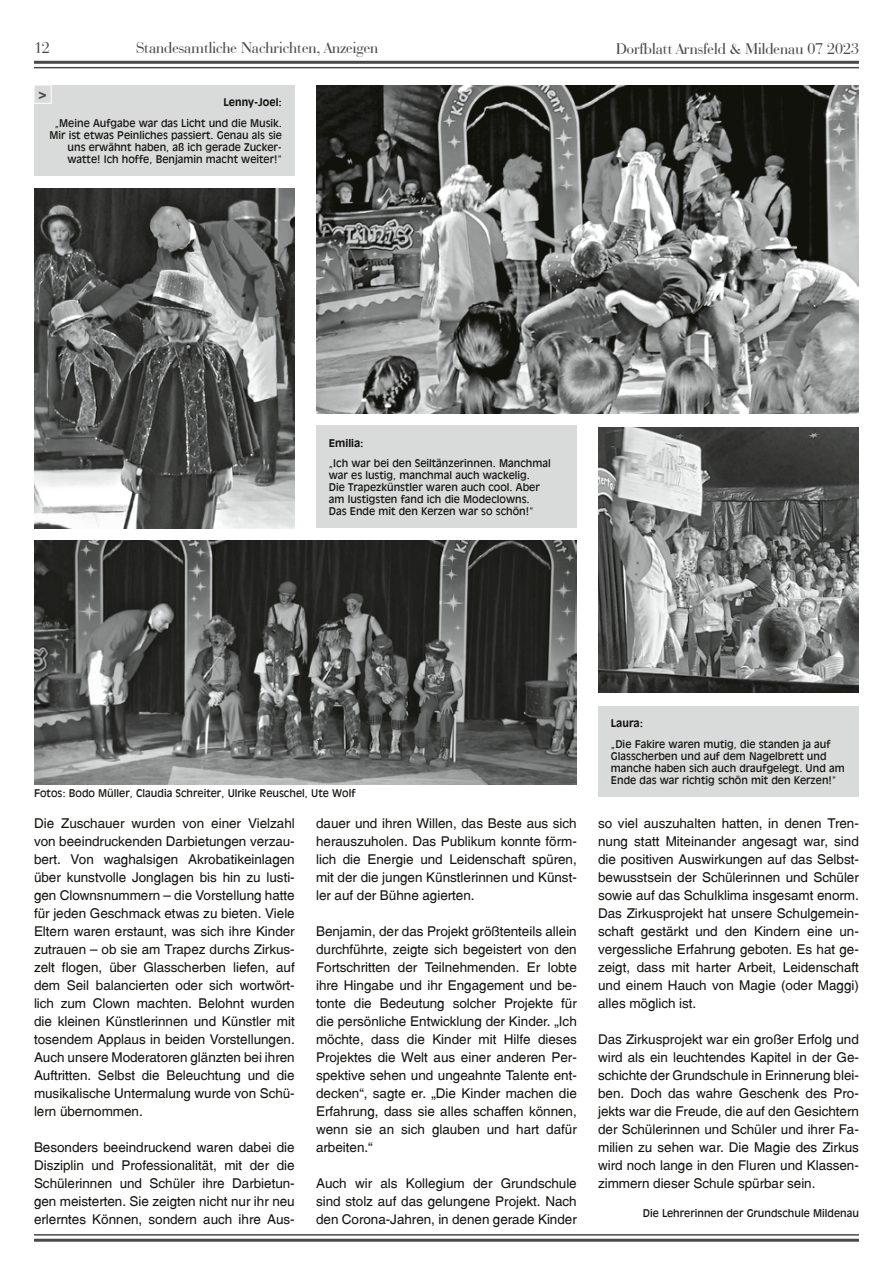
<style>
.page{position:relative;width:893px;height:1263px;background:#fff}
.page>*{position:absolute;margin:0;border:0;box-sizing:border-box;transform-origin:0 0}
.t1{font:16.5px "Bauer Bodoni BT";color:#484a48}
.t2{font:13.5px/18px "Switzerland Plain";letter-spacing:-.005em;color:#12120d;text-align:justify}
.t3{font:12.3px "Incised 901 BT Nord";color:#484a48}
.t4{font:10.5px/12px "Incised 901 BT";color:#12120d}
.t5{font:700 10.5px "Incised 901 BT";color:#12120d}
</style>
<div class="page">
<hr style="left:34px;top:1239px;width:825px;height:3px;background:#484a48">
<hr style="left:34px;top:61px;width:825px;height:3px;background:#484a48">
<hr style="left:34px;top:1234px;width:825px;height:1px;background:#484a48">
<hr style="left:34px;top:67px;width:825px;height:1px;background:#484a48">
<div style="left:34px;top:85px;width:261px;height:90px;background:#d9dada"></div>
<div style="left:316px;top:426px;width:261px;height:102px;background:#d9dada"></div>
<div style="left:598px;top:706px;width:261px;height:91px;background:#d9dada"></div>
<img style="left:598px;top:427px;width:261px;height:266px">
<img style="left:34px;top:188px;width:261px;height:340px">
<img style="left:316px;top:85px;width:543px;height:329px">
<div style="left:34px;top:85px;width:18px;height:19px;border:1px solid #fff"></div>
<img style="left:34px;top:540px;width:543px;height:244px">
<p class="t1" style="left:34px;top:38px;width:17px">12</p>
<p class="t1" style="left:136px;top:38px;width:244px">Standesamtliche Nachrichten, Anzeigen</p>
<p class="t1" style="left:616px;top:39px;width:244px">Dorfblatt Arnsfeld &amp; Mildenau 07 2023</p>
<p class="t3" style="left:37px;top:87px;width:12px">&gt;</p>
<p class="t5" style="left:224px;top:96px;width:60px">Lenny-Joel:</p>
<p class="t4" style="left:49px;top:117px;width:234px;text-align:right">„Meine Aufgabe war das Licht und die Musik.<br>Mir ist etwas Peinliches passiert. Genau als sie uns erwähnt haben, aß ich gerade Zucker&shy;watte! Ich hoffe, Benjamin macht weiter!“</p>
<p class="t5" style="left:329px;top:437px;width:36px">Emilia:</p>
<p class="t4" style="left:329px;top:458px;width:224px">„Ich war bei den Seiltänzerinnen. Manchmal war es lustig, manchmal auch wackelig.<br>Die Trapezkünstler waren auch cool. Aber am lustigsten fand ich die Modeclowns.<br>Das Ende mit den Kerzen war so schön!“</p>
<p class="t4" style="left:34px;top:787px;width:323px">Fotos: Bodo Müller, Claudia Schreiter, Ulrike Reuschel, Ute Wolf</p>
<p class="t2" style="left:34px;top:814px;width:262px">Die Zuschauer wurden von einer Vielzahl von beeindruckenden Darbietungen verzau&shy;bert. Von waghalsigen Akrobatikeinlagen über kunstvolle Jonglagen bis hin zu lusti&shy;gen Clownsnummern – die Vorstellung hatte für jeden Geschmack etwas zu bieten. Viele Eltern waren erstaunt, was sich ihre Kinder zutrauen – ob sie am Trapez durchs Zirkus&shy;zelt flogen, über Glasscherben liefen, auf dem Seil balancierten oder sich wortwört&shy;lich zum Clown machten. Belohnt wurden die kleinen Künstlerinnen und Künstler mit tosendem Applaus in beiden Vorstellungen.<br>Auch unsere Moderatoren glänzten bei ihren Auftritten. Selbst die Beleuchtung und die musikalische Untermalung wurde von Schü&shy;lern übernommen.</p>
<p class="t2" style="left:34px;top:1138px;width:262px">Besonders beeindruckend waren dabei die Disziplin und Professionalität, mit der die Schülerinnen und Schüler ihre Darbietun&shy;gen meisterten. Sie zeigten nicht nur ihr neu erlerntes Können, sondern auch ihre Aus-</p>
<p class="t2" style="left:316px;top:814px;width:262px">dauer und ihren Willen, das Beste aus sich herauszuholen. Das Publikum konnte förm&shy;lich die Energie und Leidenschaft spüren, mit der die jungen Künstlerinnen und Künst&shy;ler auf der Bühne agierten.</p>
<p class="t2" style="left:316px;top:922px;width:262px">Benjamin, der das Projekt größtenteils allein durchführte, zeigte sich begeistert von den Fortschritten der Teilnehmenden. Er lobte ihre Hingabe und ihr Engagement und be&shy;tonte die Bedeutung solcher Projekte für die persönliche Entwicklung der Kinder. „Ich möchte, dass die Kinder mit Hilfe dieses Projektes die Welt aus einer anderen Per&shy;spektive sehen und ungeahnte Talente ent&shy;decken“, sagte er. „Die Kinder machen die Erfahrung, dass sie alles schaffen können, wenn sie an sich glauben und hart dafür arbeiten.“</p>
<p class="t2" style="left:316px;top:1174px;width:262px">Auch wir als Kollegium der Grundschule sind stolz auf das gelungene Projekt. Nach den Corona-Jahren, in denen gerade Kinder</p>
<p class="t5" style="left:611px;top:717px;width:34px">Laura:</p>
<p class="t4" style="left:611px;top:738px;width:235px">„Die Fakire waren mutig, die standen ja auf Glasscherben und auf dem Nagelbrett und manche haben sich auch draufgelegt. Und am Ende das war richtig schön mit den Kerzen!“</p>
<p class="t2" style="left:598px;top:814px;width:262px">so viel auszuhalten hatten, in denen Tren&shy;nung statt Miteinander angesagt war, sind die positiven Auswirkungen auf das Selbst&shy;bewusstsein der Schülerinnen und Schüler sowie auf das Schulklima insgesamt enorm.<br>Das Zirkusprojekt hat unsere Schulgemein&shy;schaft gestärkt und den Kindern eine un&shy;vergessliche Erfahrung geboten. Es hat ge&shy;zeigt, dass mit harter Arbeit, Leidenschaft und einem Hauch von Magie (oder Maggi) alles möglich ist.</p>
<p class="t2" style="left:598px;top:1030px;width:262px">Das Zirkusprojekt war ein großer Erfolg und wird als ein leuchtendes Kapitel in der Ge&shy;schichte der Grundschule in Erinnerung blei&shy;ben. Doch das wahre Geschenk des Pro&shy;jekts war die Freude, die auf den Gesichtern der Schülerinnen und Schüler und ihrer Fa&shy;milien zu sehen war. Die Magie des Zirkus wird noch lange in den Fluren und Klassen&shy;zimmern dieser Schule spürbar sein.</p>
<p class="t4" style="left:643px;top:1207px;width:218px">Die Lehrerinnen der Grundschule Mildenau</p>
</div>
